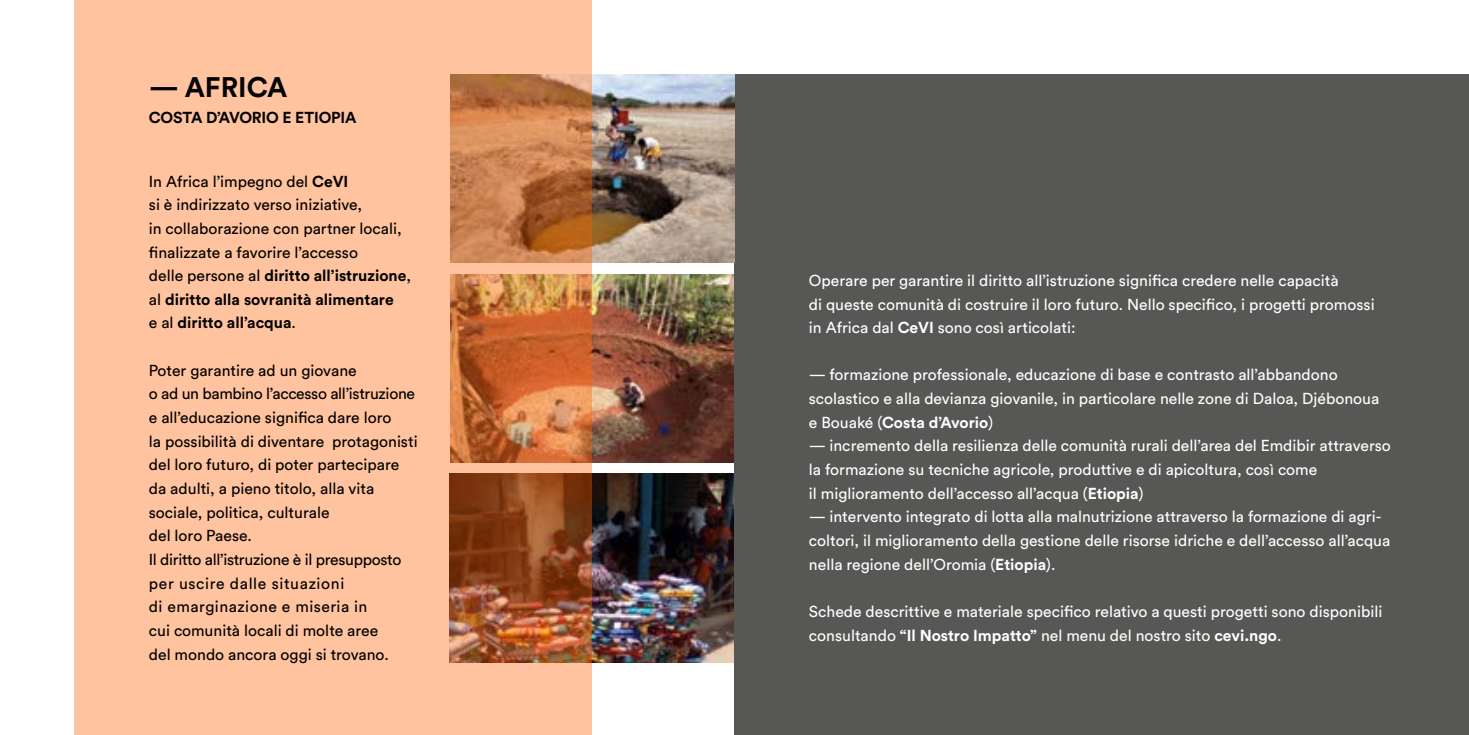
<style>
.page{position:relative;width:1469px;height:735px;background:#fff}
.page>*{position:absolute;margin:0;border:0;box-sizing:border-box;transform-origin:0 0}
.t1{font:700 28px "Circular Std";color:#030405}
.t2{font:15.75px/23.6px "Circular Std";color:#fff}
.t3{font:15.75px/23.6px "Circular Std";color:#000}
.t4{font:700 15.75px "Circular Std";letter-spacing:-.01em;color:#000}
.s1{font-weight:700}
</style>
<div class="page">
<img style="left:592px;top:274px;width:142px;height:188px">
<img style="left:592px;top:473px;width:142px;height:189px">
<div style="left:734px;top:74px;width:734px;height:660px;background:#575756"></div>
<img style="left:592px;top:74px;width:142px;height:189px">
<svg style="left:74px;top:0;width:518px;height:734px;background:#efaf89"></svg>
<h1 class="t1" style="left:149px;top:69px;width:140px">— AFRICA</h1>
<p class="t4" style="left:149px;top:108px;width:209px">COSTA D’AVORIO E ETIOPIA</p>
<p class="t3" style="left:149px;top:169px;width:264px">In Africa l’impegno del <span class="s1">CeVI<br></span>si è indirizzato verso iniziative,<br>in collaborazione con partner locali, finalizzate a favorire l’accesso<br>delle persone al <span class="s1">diritto all’istruzione</span>, al <span class="s1">diritto alla sovranità alimentare<br></span>e al <span class="s1">diritto all’acqua</span>.</p>
<p class="t3" style="left:149px;top:358px;width:270px">Poter garantire ad un giovane<br>o ad un bambino l’accesso all’istruzione e all’educazione significa dare loro<br>la possibilità di diventare protagonisti del loro futuro, di poter partecipare da adulti, a pieno titolo, alla vita sociale, politica, culturale<br>del loro Paese.<br>Il diritto all’istruzione è il presupposto per uscire dalle situazioni<br>di emarginazione e miseria in<br>cui comunità locali di molte aree<br>del mondo ancora oggi si trovano.</p>
<p class="t2" style="left:809px;top:268px;width:567px">Operare per garantire il diritto all’istruzione significa credere nelle capacità<br>di queste comunità di costruire il loro futuro. Nello specifico, i progetti promossi in Africa dal <span class="s1">CeVI</span> sono così articolati:</p>
<p class="t2" style="left:809px;top:363px;width:572px">— formazione professionale, educazione di base e contrasto all’abbandono scolastico e alla devianza giovanile, in particolare nelle zone di Daloa, Djébonoua e Bouaké (<span class="s1">Costa d’Avorio</span>)</p>
<p class="t2" style="left:809px;top:433px;width:583px">— incremento della resilienza delle comunità rurali dell’area del Emdibir attraverso la formazione su tecniche agricole, produttive e di apicoltura, così come<br>il miglioramento dell’accesso all’acqua (<span class="s1">Etiopia</span>)</p>
<p class="t2" style="left:809px;top:504px;width:583px">— intervento integrato di lotta alla malnutrizione attraverso la formazione di agri&shy;coltori, il miglioramento della gestione delle risorse idriche e dell’accesso all’acqua nella regione dell’Oromia (<span class="s1">Etiopia</span>).</p>
<p class="t2" style="left:809px;top:599px;width:575px">Schede descrittive e materiale specifico relativo a questi progetti sono disponibili consultando <span class="s1">“Il Nostro Impatto”</span> nel menu del nostro sito <span class="s1">cevi.ngo</span>.</p>
</div>
